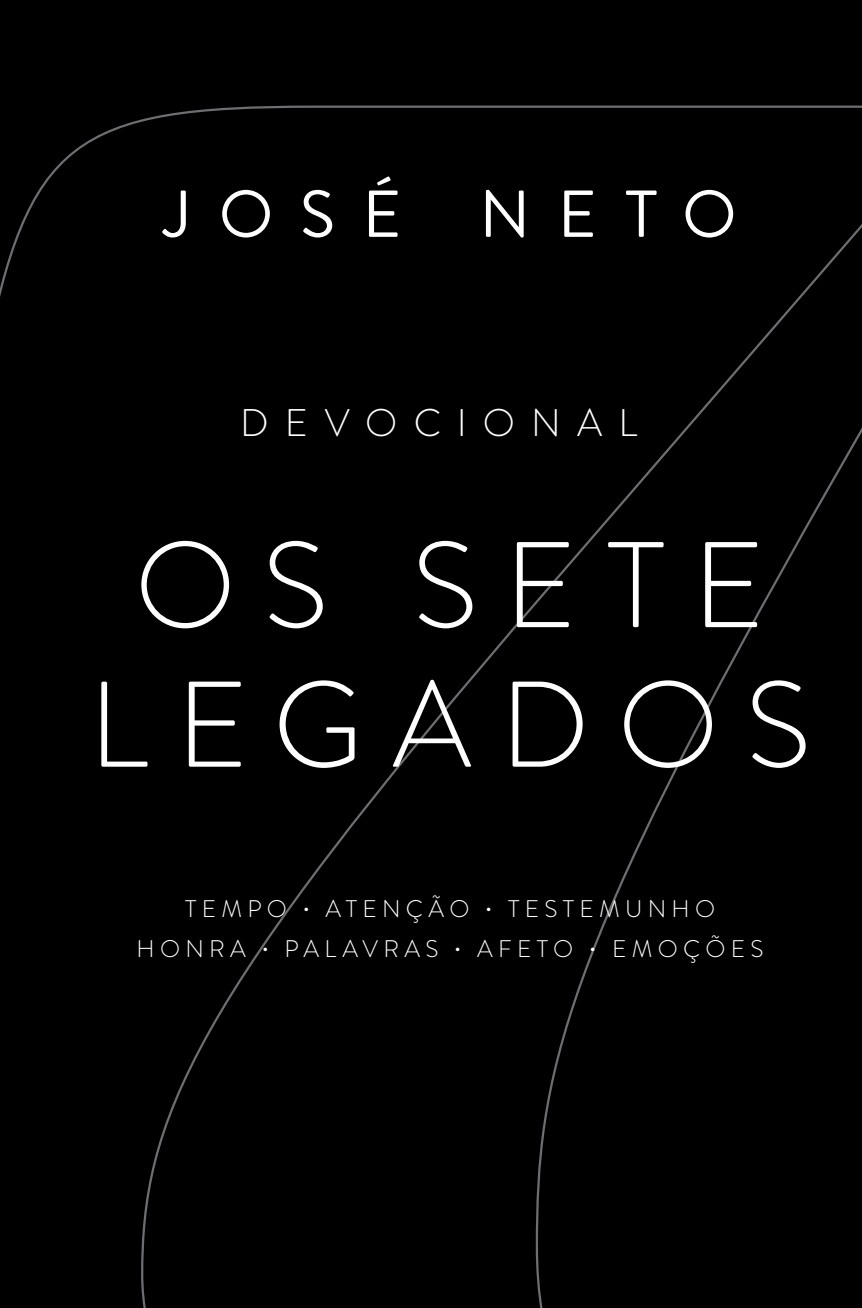
<style>
.page{position:relative;width:862px;height:1308px;background:#fff}
.page>*{position:absolute;margin:0;border:0;box-sizing:border-box;transform-origin:0 0}
.t1{font:300 121.5px/139.5px "Brandon Grotesque";letter-spacing:.23em;color:#fff;text-align:center}
.t2{font:66.15px "Brandon Grotesque";letter-spacing:.41em;color:#fff}
.t3{font:300 38.48px "Brandon Grotesque";letter-spacing:.42em;color:#fff}
.t4{font:300 24.07px/40.7px "Brandon Grotesque";letter-spacing:.22em;color:#fff;text-align:center}
</style>
<div class="page">
<div style="left:0;top:0;width:861px;height:1307px;background:#000"></div>
<div style="left:695px;top:1206px;width:121px;height:41px;background:#000"></div>
<h2 class="t2" style="left:164px;top:168px;width:574px">JOSÉ NETO</h2>
<h3 class="t3" style="left:240px;top:396px;width:398px">DEVOCIONAL</h3>
<h1 class="t1" style="left:88px;top:516px;width:723px">OS SETE<br>LEGADOS</h1>
<p class="t4" style="left:136px;top:888px;width:628px">TEMPO • ATENÇÃO • TESTEMUNHO<br>HONRA • PALAVRAS • AFETO • EMOÇÕES</p>
</div>
